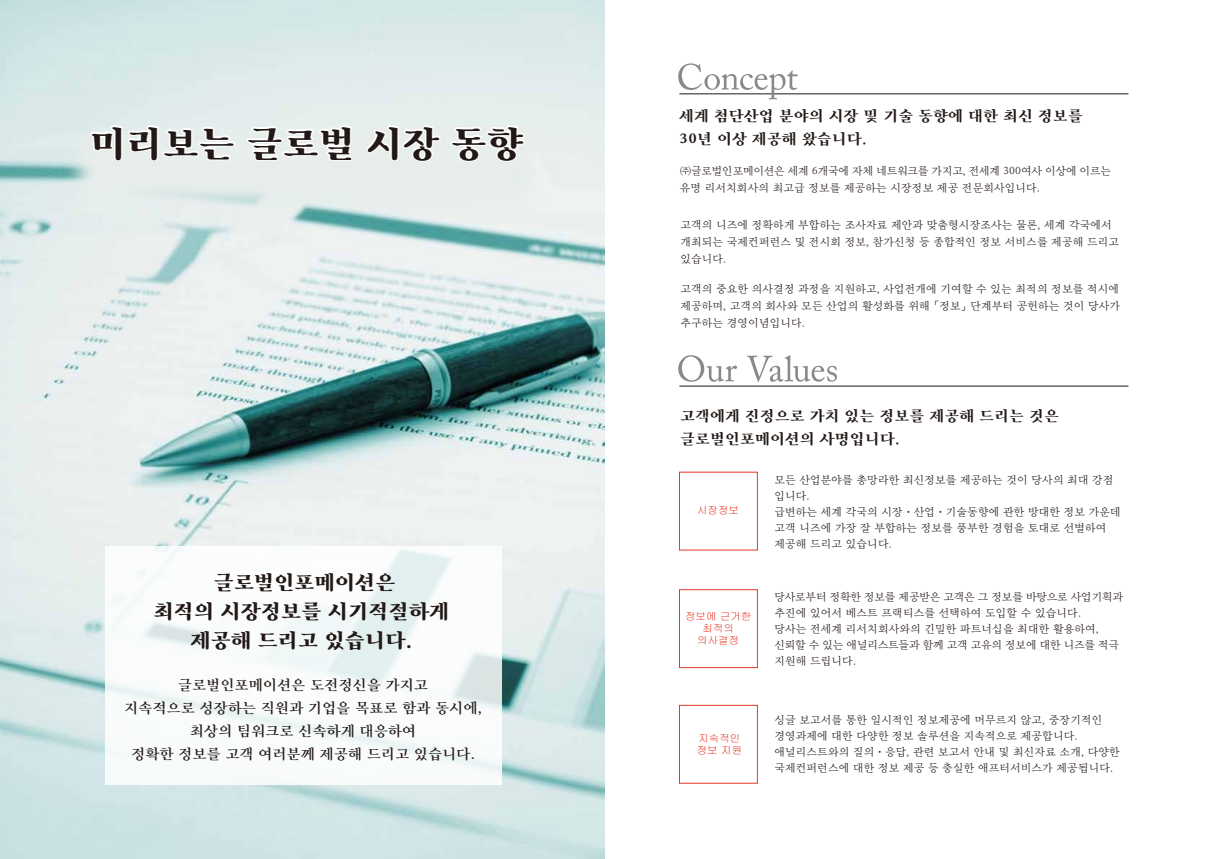
<style>
.page{position:relative;width:1208px;height:859px;background:#fff}
.page>*{position:absolute;margin:0;border:0;box-sizing:border-box;transform-origin:0 0}
.t1{font:34.1px "Yoon Myungjo Pro 780";letter-spacing:.06em;color:#221815}
.t2{font:19px/29px "Yoon Myungjo Pro 780";letter-spacing:.06em;color:#221815;text-align:center}
.t3{font:14px/23px "Yoon Myungjo Pro 770";letter-spacing:.07em;color:#221815}
.t4{font:13.6px/23px "Yoon Myungjo Pro 750";letter-spacing:.06em;color:#221815;text-align:center}
.t5{font:10.5px/16px "Yoon Myungjo Pro 730";letter-spacing:.06em;color:#221815}
.t6{font:10.5px/17px "Yoon Myungjo Pro 730";letter-spacing:.03em;color:#221815}
.t7{font:10.5px/12px "YDIY Mj O160 KS Cpc EUC H";color:#e83828;text-align:center}
</style>
<div class="page">
<img style="left:0;top:0;width:604px;height:859px">
<div style="left:106px;top:546px;width:396px;height:238px;background:#fff"></div>
<hr style="left:679px;top:94px;width:449px;height:1px;background:#221815">
<hr style="left:679px;top:386px;width:449px;height:1px;background:#221815">
<img style="left:45px;top:99px;width:521px;height:134px">
<svg style="left:678px;top:63px;width:119px;height:36px"></svg>
<svg style="left:678px;top:355px;width:59px;height:27px"></svg>
<svg style="left:747px;top:355px;width:90px;height:27px"></svg>
<div style="left:679px;top:472px;width:79px;height:78px;border:1px solid #e83828"></div>
<div style="left:679px;top:589px;width:79px;height:79px;border:1px solid #e83828"></div>
<div style="left:679px;top:705px;width:79px;height:79px;border:1px solid #e83828"></div>
<svg style="left:89px;top:124px;width:148px;height:39px"></svg>
<svg style="left:245px;top:124px;width:109px;height:39px"></svg>
<svg style="left:365px;top:124px;width:77px;height:39px"></svg>
<svg style="left:449px;top:124px;width:77px;height:39px"></svg>
<h1 class="t1" style="left:92px;top:121px;width:432px">미리보는 글로벌 시장 동향</h1>
<h2 class="t2" style="left:154px;top:567px;width:296px">글로벌인포메이션은<br>최적의 시장정보를 시기적절하게 제공해 드리고 있습니다.</h2>
<p class="t4" style="left:125px;top:672px;width:358px">글로벌인포메이션은 도전정신을 가지고<br>지속적으로 성장하는 직원과 기업을 목표로 함과 동시에, 최상의 팀워크로 신속하게 대응하여<br>정확한 정보를 고객 여러분께 제공해 드리고 있습니다.</p>
<h3 class="t3" style="left:680px;top:104px;width:404px">세계 첨단산업 분야의 시장 및 기술 동향에 대한 최신 정보를<br>30년 이상 제공해 왔습니다.</h3>
<p class="t6" style="left:680px;top:162px;width:432px">㈜글로벌인포메이션은 세계 6개국에 자체 네트워크를 가지고, 전세계 300여사 이상에 이르는 유명 리서치회사의 최고급 정보를 제공하는 시장정보 제공 전문회사입니다.</p>
<p class="t5" style="left:681px;top:216px;width:439px;line-height:17px">고객의 니즈에 정확하게 부합하는 조사자료 제안과 맞춤형시장조사는 물론, 세계 각국에서 개최되는 국제컨퍼런스 및 전시회 정보, 참가신청 등 종합적인 정보 서비스를 제공해 드리고 있습니다.</p>
<p class="t5" style="left:681px;top:280px;width:441px;line-height:17px;text-align:justify">고객의 중요한 의사결정 과정을 지원하고, 사업전개에 기여할 수 있는 최적의 정보를 적시에 제공하며, 고객의 회사와 모든 산업의 활성화를 위해 「정보」 단계부터 공헌하는 것이 당사가 추구하는 경영이념입니다.</p>
<h3 class="t3" style="left:681px;top:404px;width:379px">고객에게 진정으로 가치 있는 정보를 제공해 드리는 것은 글로벌인포메이션의 사명입니다.</h3>
<p class="t7" style="left:697px;top:504px;width:43px">시장정보</p>
<p class="t7" style="left:685px;top:611px;width:68px">정보에 근거한 최적의 의사결정</p>
<p class="t7" style="left:696px;top:733px;width:47px;text-align:left">지속적인 정보 지원</p>
<p class="t5" style="left:775px;top:471px;width:347px">모든 산업분야를 총망라한 최신정보를 제공하는 것이 당사의 최대 강점 입니다.<br>급변하는 세계 각국의 시장•산업•기술동향에 관한 방대한 정보 가운데 고객 니즈에 가장 잘 부합하는 정보를 풍부한 경험을 토대로 선별하여 제공해 드리고 있습니다.</p>
<p class="t5" style="left:775px;top:588px;width:349px">당사로부터 정확한 정보를 제공받은 고객은 그 정보를 바탕으로 사업기획과 추진에 있어서 베스트 프랙티스를 선택하여 도입할 수 있습니다.<br>당사는 전세계 리서치회사와의 긴밀한 파트너십을 최대한 활용하여, 신뢰할 수 있는 애널리스트들과 함께 고객 고유의 정보에 대한 니즈를 적극 지원해 드립니다.</p>
<p class="t5" style="left:775px;top:711px;width:346px">싱글 보고서를 통한 일시적인 정보제공에 머무르지 않고, 중장기적인 경영과제에 대한 다양한 정보 솔루션을 지속적으로 제공합니다. 애널리스트와의 질의•응답, 관련 보고서 안내 및 최신자료 소개, 다양한 국제컨퍼런스에 대한 정보 제공 등 충실한 애프터서비스가 제공됩니다.</p>
</div>
